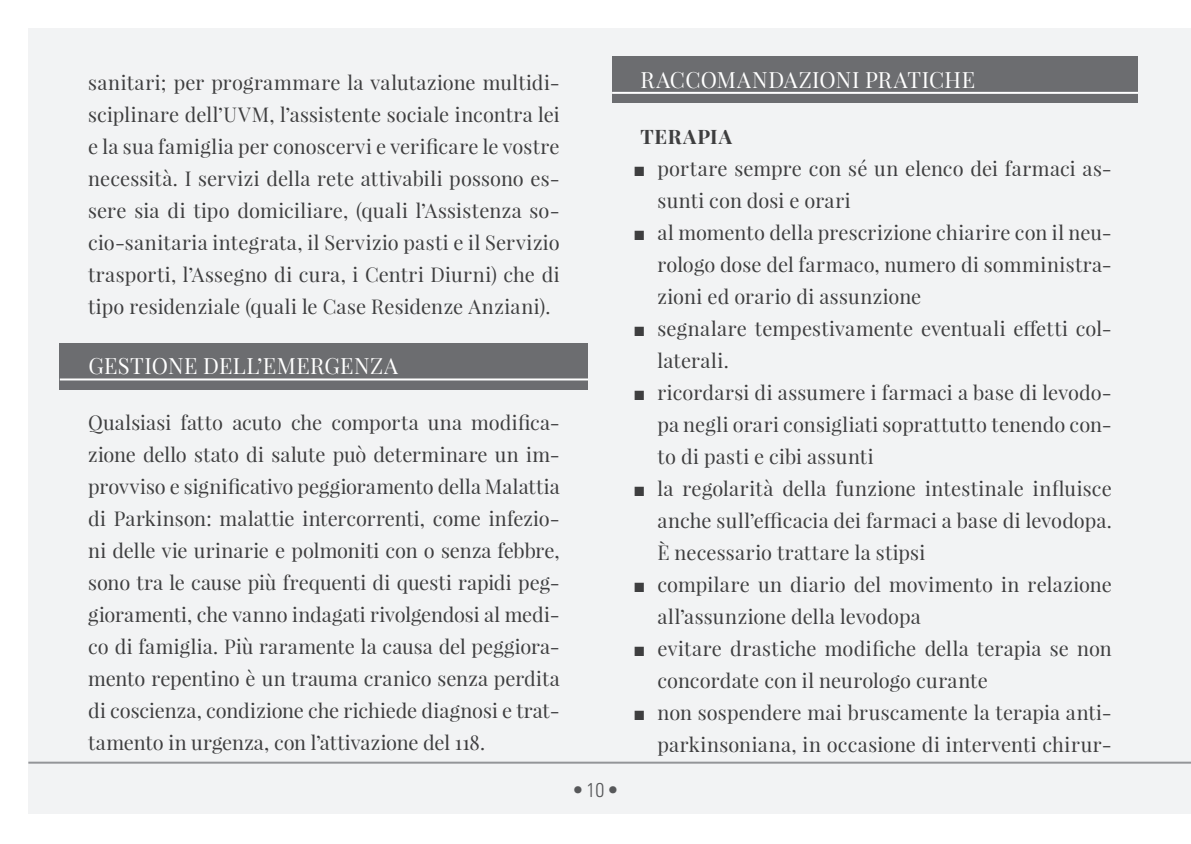
<style>
.page{position:relative;width:1191px;height:844px;background:#fff}
.page>*{position:absolute;margin:0;border:0;box-sizing:border-box;transform-origin:0 0}
.t1{font:22px "Playfair Display";letter-spacing:.02em;color:#fff}
.t2{font:20px/32px "Playfair Display";letter-spacing:.01em;color:#3e3e3f;text-align:justify}
.t3{font:700 condensed 20px "Univers LT Std";color:#57585a}
.t4{font:700 20px "Playfair Display";letter-spacing:.04em;color:#3e3e3f}
.s1{font-weight:300}
.s2{font-family:"Arial Narrow"}
</style>
<div class="page">
<div style="left:28px;top:28px;width:1163px;height:786px;background:#f2f3f4"></div>
<hr style="left:28px;top:762px;width:1163px;height:2px;background:#939598">
<div style="left:60px;top:343px;width:528px;height:47px;background:#6c6d70"></div>
<hr style="left:60px;top:378px;width:528px;height:2px;background:#fff">
<div style="left:612px;top:57px;width:525px;height:46px;background:#6c6d70"></div>
<hr style="left:612px;top:92px;width:525px;height:2px;background:#fff">
<p class="t2" style="left:88px;top:66px;width:473px">sanitari; per programmare la valutazione multidi&shy;sciplinare dell’UVM, l’assistente sociale incontra lei e la sua famiglia per conoscervi e verificare le vostre necessità. I servizi della rete attivabili possono es&shy;sere sia di tipo domiciliare, (quali l’Assistenza so&shy;cio-sanitaria integrata, il Servizio pasti e il Servizio trasporti, l’Assegno di cura, i Centri Diurni) che di tipo residenziale (quali le Case Residenze Anziani).</p>
<p class="t1" style="left:88px;top:352px;width:311px">GESTIONE DELL’EMERGENZA</p>
<p class="t2" style="left:88px;top:407px;width:473px">Qualsiasi fatto acuto che comporta una modifica&shy;zione dello stato di salute può determinare un im&shy;provviso e significativo peggioramento della Malattia di Parkinson: malattie intercorrenti, come infezio&shy;ni delle vie urinarie e polmoniti con o senza febbre, sono tra le cause più frequenti di questi rapidi peg&shy;gioramenti, che vanno indagati rivolgendosi al medi&shy;co di famiglia. Più raramente la causa del peggiora&shy;mento repentino è un trauma cranico senza perdita di coscienza, condizione che richiede diagnosi e trat&shy;tamento in urgenza, con l’attivazione del 118.</p>
<p class="t3" style="left:574px;top:778px;width:45px">• <span class="s1">10</span> •</p>
<p class="t3" style="left:577px;top:789px;width:45px">• <span class="s1">10</span> •</p>
<p class="t1" style="left:640px;top:66px;width:336px">RACCOMANDAZIONI PRATICHE</p>
<p class="t4" style="left:640px;top:124px;width:93px">TERAPIA</p>
<p class="t2" style="left:657px;top:152px;width:456px;text-indent:-23px"><span class="s2">■</span> portare sempre con sé un elenco dei farmaci as&shy;sunti con dosi e orari</p>
<p class="t2" style="left:657px;top:216px;width:456px;text-indent:-23px"><span class="s2">■</span> al momento della prescrizione chiarire con il neu&shy;rologo dose del farmaco, numero di somministra&shy;zioni ed orario di assunzione</p>
<p class="t2" style="left:657px;top:312px;width:456px;text-indent:-23px"><span class="s2">■</span> segnalare tempestivamente eventuali effetti col&shy;laterali.</p>
<p class="t2" style="left:657px;top:376px;width:456px;text-indent:-23px"><span class="s2">■</span> ricordarsi di assumere i farmaci a base di levodo&shy;pa negli orari consigliati soprattutto tenendo con&shy;to di pasti e cibi assunti</p>
<p class="t2" style="left:657px;top:472px;width:456px;text-indent:-23px"><span class="s2">■</span> la regolarità della funzione intestinale influisce anche sull’efficacia dei farmaci a base di levodopa.<br>È necessario trattare la stipsi</p>
<p class="t2" style="left:657px;top:568px;width:456px;text-indent:-23px"><span class="s2">■</span> compilare un diario del movimento in relazione all’assunzione della levodopa</p>
<p class="t2" style="left:657px;top:632px;width:456px;text-indent:-23px"><span class="s2">■</span> evitare drastiche modifiche della terapia se non concordate con il neurologo curante</p>
<p class="t2" style="left:635px;top:696px;width:478px;text-align:right"><span class="s2">■</span> non sospendere mai bruscamente la terapia anti&shy;parkinsoniana, in occasione di interventi chirur-</p>
</div>
